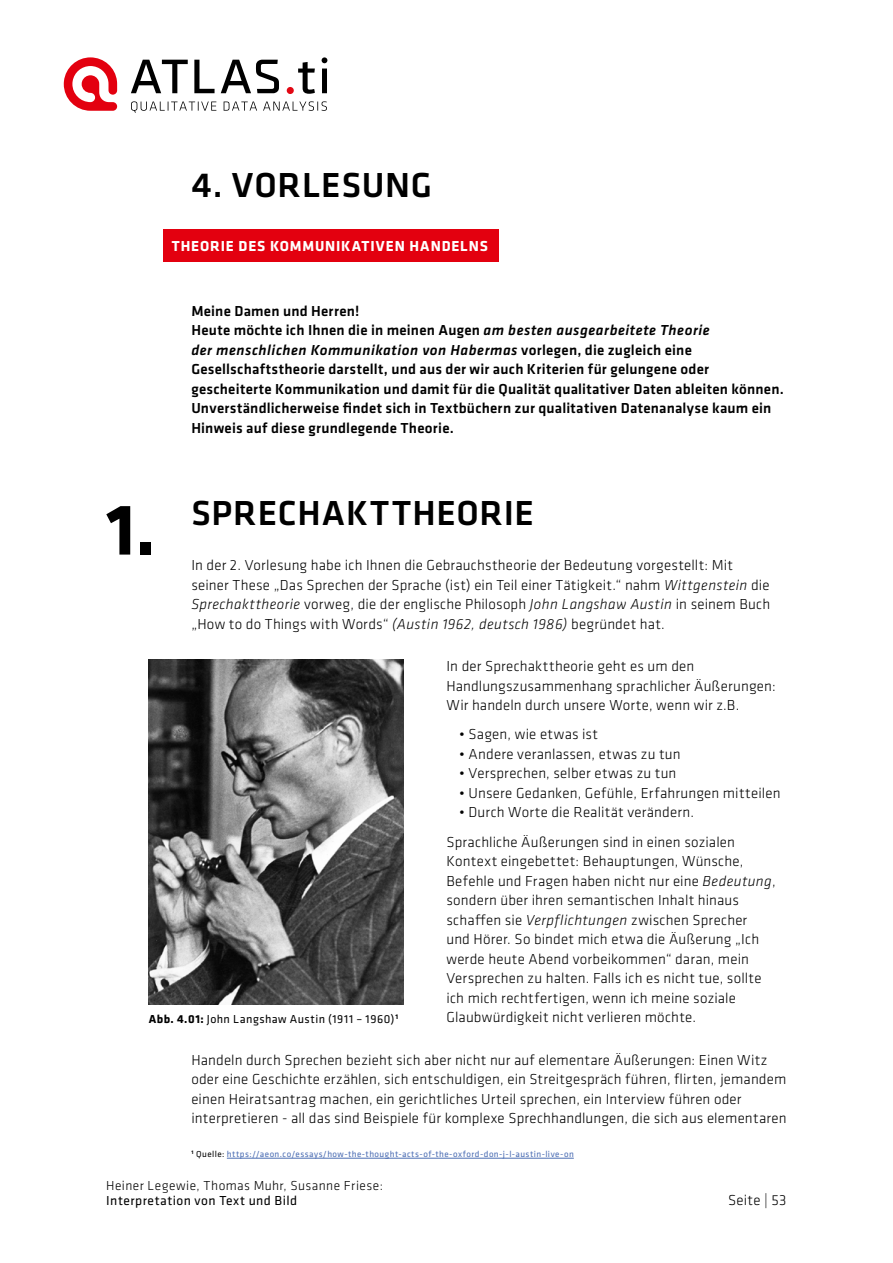
<style>
.page{position:relative;width:893px;height:1263px;background:#fff}
.page>*{position:absolute;margin:0;border:0;box-sizing:border-box;transform-origin:0 0}
.t1{font:500 36px "Klavika";letter-spacing:.025em;color:#000}
.t2{font:300 15px/19.5px "Klavika";letter-spacing:.01em;color:#000}
.t3{font:500 15px/19.5px "Klavika";letter-spacing:.015em;color:#000}
.t4{font:700 15px "Klavika";letter-spacing:.055em;color:#fff}
.t5{font:300 13.5px "Klavika";letter-spacing:.03em;color:#000}
.t6{font:13.5px "Klavika";letter-spacing:.035em;color:#000}
.t7{font:12px "Klavika";letter-spacing:.04em;color:#000}
.t8{font:9px "Klavika";letter-spacing:.05em;color:#4a6cb3}
.t9{font:700 7.05px "Klavika";color:#000}
.s1{font-style:italic}
.s2{font-weight:700;font-size:75px}
.s3{font-weight:700}
.s4{color:#000}
</style>
<div class="page">
<svg style="left:64px;top:57px;width:53px;height:54px"></svg>
<svg style="left:131px;top:57px;width:196px;height:56px"></svg>
<div style="left:163px;top:230px;width:335px;height:32px;background:#e3000f"></div>
<hr style="left:227px;top:1158px;width:347px;height:1px;background:#4a6cb3">
<img style="left:149px;top:660px;width:255px;height:345px">
<h1 class="t1" style="left:191px;top:161px;width:242px">4. VORLESUNG</h1>
<p class="t4" style="left:172px;top:236px;width:318px">THEORIE DES KOMMUNIKATIVEN HANDELNS</p>
<p class="t3" style="left:191px;top:301px;width:594px">Meine Damen und Herren!<br>Heute möchte ich Ihnen die in meinen Augen <span class="s1">am besten ausgearbeitete Theorie<br>der menschlichen Kommunikation von Habermas</span> vorlegen, die zugleich eine Gesellschaftstheorie darstellt, und aus der wir auch Kriterien für gelungene oder gescheiterte Kommunikation und damit für die Qualität qualitativer Daten ableiten können.<br>Unverständlicherweise findet sich in Textbüchern zur qualitativen Datenanalyse kaum ein Hinweis auf diese grundlegende Theorie.</p>
<h1 class="t1" style="left:106px;top:489px;width:429px"><span class="s2">1.</span> SPRECHAKTTHEORIE</h1>
<p class="t2" style="left:191px;top:555px;width:580px">In der 2. Vorlesung habe ich Ihnen die Gebrauchstheorie der Bedeutung vorgestellt: Mit seiner These „Das Sprechen der Sprache (ist) ein Teil einer Tätigkeit.“ nahm <span class="s1">Wittgenstein</span> die <span class="s1">Sprechakttheorie</span> vorweg, die der englische Philosoph <span class="s1">John Langshaw Austin</span> in seinem Buch „How to do Things with Words“ <span class="s1">(Austin 1962, deutsch 1986)</span> begründet hat.</p>
<p class="t2" style="left:446px;top:656px;width:331px">In der Sprechakttheorie geht es um den<br>Handlungszusammenhang sprachlicher Äußerungen:<br>Wir handeln durch unsere Worte, wenn wir z.B.</p>
<p class="t2" style="left:459px;top:725px;width:140px">• Sagen, wie etwas ist</p>
<p class="t2" style="left:459px;top:744px;width:223px">• Andere veranlassen, etwas zu tun</p>
<p class="t2" style="left:459px;top:764px;width:219px">• Versprechen, selber etwas zu tun</p>
<p class="t2" style="left:459px;top:783px;width:323px">• Unsere Gedanken, Gefühle, Erfahrungen mitteilen</p>
<p class="t2" style="left:446px;top:798px;width:290px;line-height:29.2px;text-indent:13px">• Durch Worte die Realität verändern.<br>Sprachliche Äußerungen sind in einen sozialen</p>
<p class="t2" style="left:446px;top:851px;width:331px">Kontext eingebettet: Behauptungen, Wünsche, Befehle und Fragen haben nicht nur eine <span class="s1">Bedeutung</span>, sondern über ihren semantischen Inhalt hinaus schaffen sie <span class="s1">Verpflichtungen</span> zwischen Sprecher<br>und Hörer. So bindet mich etwa die Äußerung „Ich werde heute Abend vorbeikommen“ daran, mein Versprechen zu halten. Falls ich es nicht tue, sollte ich mich rechtfertigen, wenn ich meine soziale</p>
<p class="t7" style="left:149px;top:1011px;width:247px"><span class="s3">Abb. 4.01:</span> John Langshaw Austin (1911 – 1960)</p>
<p class="t2" style="left:446px;top:1007px;width:251px">Glaubwürdigkeit nicht verlieren möchte.</p>
<p class="t9" style="left:395px;top:1012px;width:4px">1</p>
<p class="t2" style="left:191px;top:1050px;width:597px">Handeln durch Sprechen bezieht sich aber nicht nur auf elementare Äußerungen: Einen Witz oder eine Geschichte erzählen, sich entschuldigen, ein Streitgespräch führen, flirten, jemandem einen Heiratsantrag machen, ein gerichtliches Urteil sprechen, ein Interview führen oder interpretieren - all das sind Beispiele für komplexe Sprechhandlungen, die sich aus elementaren</p>
<p class="t8" style="left:191px;top:1148px;width:384px"><sup>1</sup> <span class="s4">Quelle:</span> https://aeon.co/essays/how-the-thought-acts-of-the-oxford-don-j-l-austin-live-on</p>
<p class="t5" style="left:106px;top:1177px;width:278px">Heiner Legewie, Thomas Muhr, Susanne Friese:</p>
<p class="t6" style="left:106px;top:1192px;width:192px">Interpretation von Text und Bild</p>
<p class="t2" style="left:728px;top:1190px;width:60px">Seite | 53</p>
</div>
